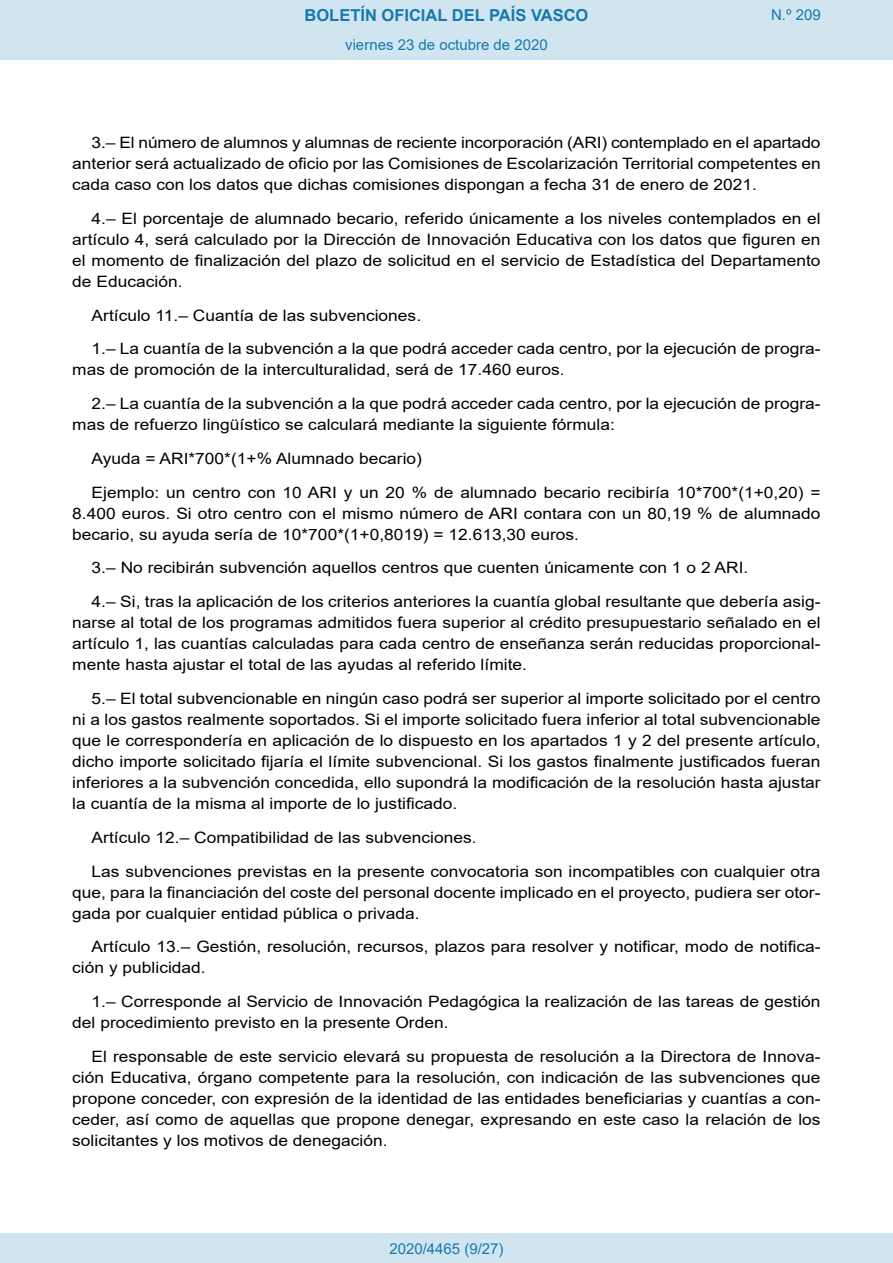
<style>
.page{position:relative;width:893px;height:1263px;background:#fff}
.page>*{position:absolute;margin:0;border:0;box-sizing:border-box;transform-origin:0 0}
.t1{font:700 16.5px "Arial";color:#1879ad}
.BOPVDetalle{font:15.6px/21px "Arial";color:#000;text-align:justify;scale:1.11 1}
.Paginacion_Centro{font:15px "Arial";color:#1879ad}
</style>
<div class="page">
<div style="left:0;top:0;width:893px;height:60px;background:#d0e5f0"></div>
<div style="left:0;top:1233px;width:893px;height:30px;background:#d0e5f0"></div>
<p class="t1" style="left:305px;top:3px;width:285px">BOLETÍN OFICIAL DEL PAÍS VASCO</p>
<p class="Paginacion_Centro" style="left:345px;top:35px;width:204px">viernes 23 de octubre de 2020</p>
<p class="Paginacion_Centro" style="left:771px;top:5px;width:51px">N.º 209</p>
<p class="BOPVDetalle" style="left:72px;top:132px;width:676px;text-indent:19px">3.– El número de alumnos y alumnas de reciente incorporación (ARI) contemplado en el apartado anterior será actualizado de oficio por las Comisiones de Escolarización Territorial competentes en cada caso con los datos que dichas comisiones dispongan a fecha 31 de enero de 2021.</p>
<p class="BOPVDetalle" style="left:72px;top:208px;width:676px;text-indent:19px">4.– El porcentaje de alumnado becario, referido únicamente a los niveles contemplados en el artículo 4, será calculado por la Dirección de Innovación Educativa con los datos que figuren en el momento de finalización del plazo de solicitud en el servicio de Estadística del Departamento de Educación.</p>
<p class="BOPVDetalle" style="left:92px;top:305px;width:298px">Artículo 11.– Cuantía de las subvenciones.</p>
<p class="BOPVDetalle" style="left:72px;top:338px;width:676px;text-indent:19px">1.– La cuantía de la subvención a la que podrá acceder cada centro, por la ejecución de progra&shy;mas de promoción de la interculturalidad, será de 17.460 euros.</p>
<p class="BOPVDetalle" style="left:72px;top:393px;width:676px;text-indent:19px">2.– La cuantía de la subvención a la que podrá acceder cada centro, por la ejecución de progra&shy;mas de refuerzo lingüístico se calculará mediante la siguiente fórmula:</p>
<p class="BOPVDetalle" style="left:92px;top:448px;width:299px">Ayuda = ARI*700*(1+% Alumnado becario)</p>
<p class="BOPVDetalle" style="left:72px;top:482px;width:676px;text-indent:19px">Ejemplo: un centro con 10 ARI y un 20 % de alumnado becario recibiría 10*700*(1+0,20) = 8.400 euros. Si otro centro con el mismo número de ARI contara con un 80,19 % de alumnado becario, su ayuda sería de 10*700*(1+0,8019) = 12.613,30 euros.</p>
<p class="BOPVDetalle" style="left:92px;top:557px;width:593px">3.– No recibirán subvención aquellos centros que cuenten únicamente con 1 o 2 ARI.</p>
<p class="BOPVDetalle" style="left:72px;top:591px;width:676px;text-indent:19px">4.– Si, tras la aplicación de los criterios anteriores la cuantía global resultante que debería asig&shy;narse al total de los programas admitidos fuera superior al crédito presupuestario señalado en el artículo 1, las cuantías calculadas para cada centro de enseñanza serán reducidas proporcional&shy;mente hasta ajustar el total de las ayudas al referido límite.</p>
<p class="BOPVDetalle" style="left:72px;top:688px;width:676px;text-indent:19px">5.– El total subvencionable en ningún caso podrá ser superior al importe solicitado por el centro ni a los gastos realmente soportados. Si el importe solicitado fuera inferior al total subvencionable que le correspondería en aplicación de lo dispuesto en los apartados 1 y 2 del presente artículo, dicho importe solicitado fijaría el límite subvencional. Si los gastos finalmente justificados fueran inferiores a la subvención concedida, ello supondrá la modificación de la resolución hasta ajustar la cuantía de la misma al importe de lo justificado.</p>
<p class="BOPVDetalle" style="left:92px;top:827px;width:348px">Artículo 12.– Compatibilidad de las subvenciones.</p>
<p class="BOPVDetalle" style="left:72px;top:860px;width:676px;text-indent:19px">Las subvenciones previstas en la presente convocatoria son incompatibles con cualquier otra que, para la financiación del coste del personal docente implicado en el proyecto, pudiera ser otor&shy;gada por cualquier entidad pública o privada.</p>
<p class="BOPVDetalle" style="left:72px;top:936px;width:676px;text-indent:19px">Artículo 13.– Gestión, resolución, recursos, plazos para resolver y notificar, modo de notifica&shy;ción y publicidad.</p>
<p class="BOPVDetalle" style="left:72px;top:991px;width:676px;text-indent:19px">1.– Corresponde al Servicio de Innovación Pedagógica la realización de las tareas de gestión del procedimiento previsto en la presente Orden.</p>
<p class="BOPVDetalle" style="left:72px;top:1046px;width:676px;text-indent:19px">El responsable de este servicio elevará su propuesta de resolución a la Directora de Innova&shy;ción Educativa, órgano competente para la resolución, con indicación de las subvenciones que propone conceder, con expresión de la identidad de las entidades beneficiarias y cuantías a con&shy;ceder, así como de aquellas que propone denegar, expresando en este caso la relación de los solicitantes y los motivos de denegación.</p>
<p class="Paginacion_Centro" style="left:389px;top:1238px;width:116px">2020/4465 (9/27)</p>
</div>
